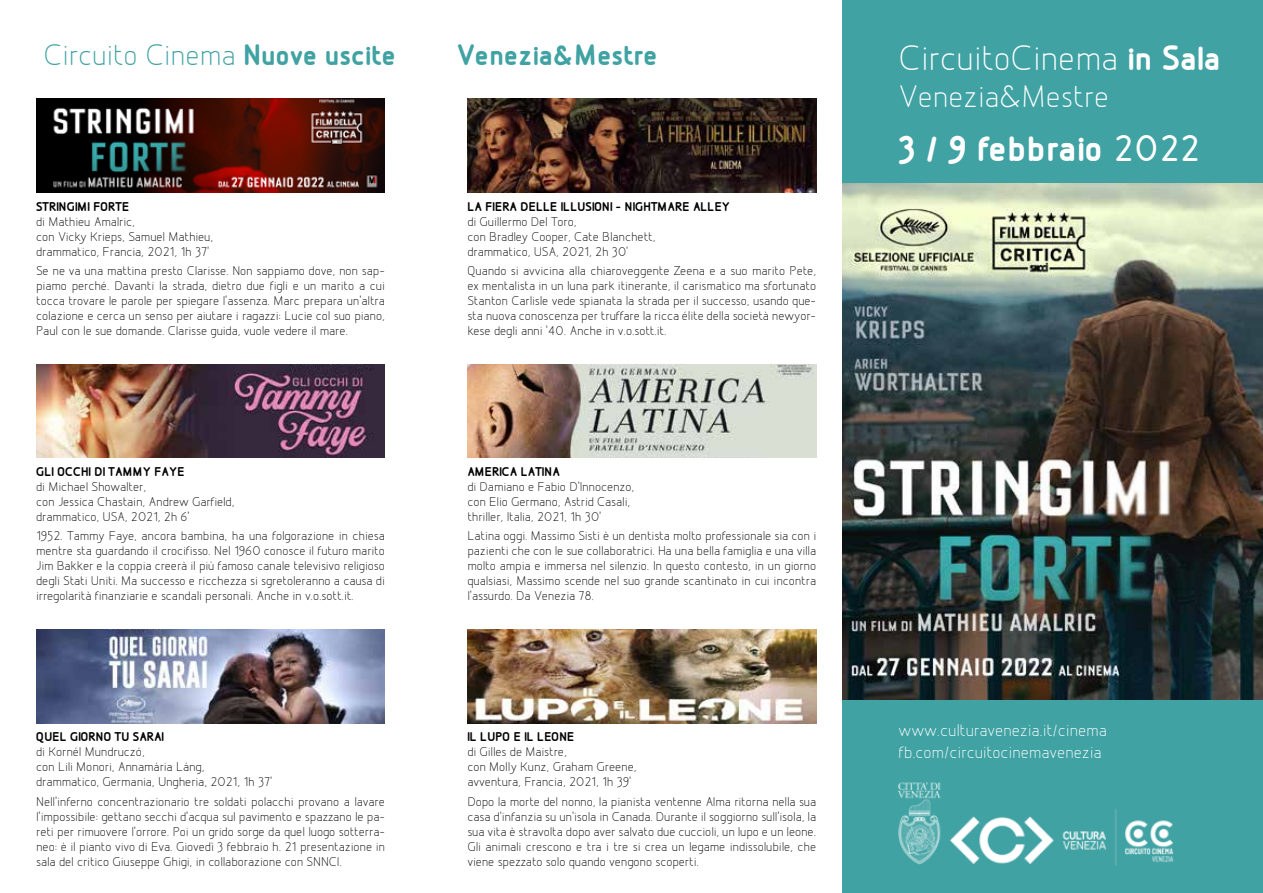
<style>
.page{position:relative;width:1263px;height:893px;background:#fff}
.page>*{position:absolute;margin:0;border:0;box-sizing:border-box;transform-origin:0 0}
.t1{font:700 40.5px "Designio";color:#fff}
.t2{font:37.5px "Designio";color:#fff}
.t3{font:33px "Designio";color:#fff}
.t4{font:31.5px "Designio";color:#40a2a3}
.t5{font:700 31.5px "Designio";color:#40a2a3}
.t6{font:18px/21.6px "Designio";color:#fff}
.t7{font:13.5px/15px "Designio";color:#000}
.t8{font:700 13.5px "Designio";color:#000}
.s1{font-weight:700}
.s2{font-weight:500}
</style>
<div class="page">
<div style="left:842px;top:0;width:421px;height:893px;background:#40a2a3"></div>
<img style="left:842px;top:184px;width:421px;height:515px">
<img style="left:467px;top:364px;width:349px;height:94px">
<img style="left:36px;top:364px;width:349px;height:94px">
<img style="left:467px;top:630px;width:349px;height:93px">
<img style="left:467px;top:99px;width:349px;height:93px">
<img style="left:36px;top:630px;width:349px;height:93px">
<img style="left:36px;top:99px;width:349px;height:93px">
<img style="left:899px;top:782px;width:274px;height:84px">
<h3 class="t4" style="left:43px;top:38px;width:354px">Circuito Cinema <span class="s1">Nuove uscite</span></h3>
<h3 class="t5" style="left:457px;top:38px;width:202px">Venezia&amp;Mestre</h3>
<p class="t8" style="left:36px;top:199px;width:95px">STRINGIMI FORTE</p>
<p class="t7" style="left:36px;top:214px;width:179px">di Mathieu Amalric,<br>con Vicky Krieps, Samuel Mathieu, drammatico, Francia, 2021, 1h 37’</p>
<p class="t7" style="left:36px;top:263px;width:350px;text-align:justify">Se ne va una mattina presto Clarisse. Non sappiamo dove, non sap&shy;piamo perché. Davanti la strada, dietro due figli e un marito a cui tocca trovare le parole per spiegare l’assenza. Marc prepara un’altra colazione e cerca un senso per aiutare i ragazzi: Lucie col suo piano, Paul con le sue domande. Clarisse guida, vuole vedere il mare.</p>
<p class="t8" style="left:36px;top:464px;width:150px">GLI OCCHI DI TAMMY FAYE</p>
<p class="t7" style="left:36px;top:480px;width:200px">di Michael Showalter,<br>con Jessica Chastain, Andrew Garfield, drammatico, USA, 2021, 2h 6’</p>
<p class="t7" style="left:36px;top:529px;width:350px;text-align:justify">1952. Tammy Faye, ancora bambina, ha una folgorazione in chiesa mentre sta guardando il crocifisso. Nel 1960 conosce il futuro marito Jim Bakker e la coppia creerà il più famoso canale televisivo religioso degli Stati Uniti. Ma successo e ricchezza si sgretoleranno a causa di irregolarità finanziarie e scandali personali. Anche in v.o.sott.it.</p>
<p class="t8" style="left:36px;top:730px;width:129px">QUEL GIORNO TU SARAI</p>
<p class="t7" style="left:36px;top:745px;width:238px">di Kornél Mundruczó,<br>con Lili Monori, Annamária Láng,<br>drammatico, Germania, Ungheria, 2021, 1h 37’</p>
<p class="t7" style="left:36px;top:794px;width:350px;text-align:justify">Nell’inferno concentrazionario tre soldati polacchi provano a lavare l’impossibile: gettano secchi d’acqua sul pavimento e spazzano le pa&shy;reti per rimuovere l’orrore. Poi un grido sorge da quel luogo sotterra&shy;neo: è il pianto vivo di Eva. Giovedì 3 febbraio h. 21 presentazione in sala del critico Giuseppe Ghigi, in collaborazione con SNNCI.</p>
<p class="t8" style="left:467px;top:199px;width:264px">LA FIERA DELLE ILLUSIONI - NIGHTMARE ALLEY</p>
<p class="t7" style="left:467px;top:214px;width:190px">di Guillermo Del Toro,<br>con Bradley Cooper, Cate Blanchett, drammatico, USA, 2021, 2h 30’</p>
<p class="t7" style="left:467px;top:263px;width:350px;text-align:justify">Quando si avvicina alla chiaroveggente Zeena e a suo marito Pete, ex mentalista in un luna park itinerante, il carismatico ma sfortunato Stanton Carlisle vede spianata la strada per il successo, usando que&shy;sta nuova conoscenza per truffare la ricca élite della società newyor&shy;kese degli anni ‘40. Anche in v.o.sott.it.</p>
<p class="t8" style="left:467px;top:464px;width:94px">AMERICA LATINA</p>
<p class="t7" style="left:467px;top:480px;width:168px">di Damiano e Fabio D’Innocenzo, con Elio Germano, Astrid Casali, thriller, Italia, 2021, 1h 30’</p>
<p class="t7" style="left:467px;top:529px;width:350px;text-align:justify">Latina oggi. Massimo Sisti è un dentista molto professionale sia con i pazienti che con le sue collaboratrici. Ha una bella famiglia e una villa molto ampia e immersa nel silenzio. In questo contesto, in un giorno qualsiasi, Massimo scende nel suo grande scantinato in cui incontra l’assurdo. Da Venezia 78.</p>
<p class="t8" style="left:467px;top:730px;width:109px">IL LUPO E IL LEONE</p>
<p class="t7" style="left:467px;top:745px;width:171px">di Gilles de Maistre,<br>con Molly Kunz, Graham Greene, avventura, Francia, 2021, 1h 39’</p>
<p class="t7" style="left:467px;top:794px;width:350px;text-align:justify">Dopo la morte del nonno, la pianista ventenne Alma ritorna nella sua casa d’infanzia su un’isola in Canada. Durante il soggiorno sull’isola, la sua vita è stravolta dopo aver salvato due cuccioli, un lupo e un leone.<br>Gli animali crescono e tra i tre si crea un legame indissolubile, che viene spezzato solo quando vengono scoperti.</p>
<h2 class="t2" style="left:899px;top:38px;width:324px">CircuitoCinema <span class="s1">in Sala</span></h2>
<h3 class="t3" style="left:899px;top:79px;width:212px">Venezia&amp;Mestre</h3>
<h1 class="t1" style="left:899px;top:126px;width:303px">3 / 9 febbraio <span class="s2">2022</span></h1>
<h3 class="t6" style="left:899px;top:720px;width:210px">www.culturavenezia.it/cinema fb.com/circuitocinemavenezia</h3>
</div>
